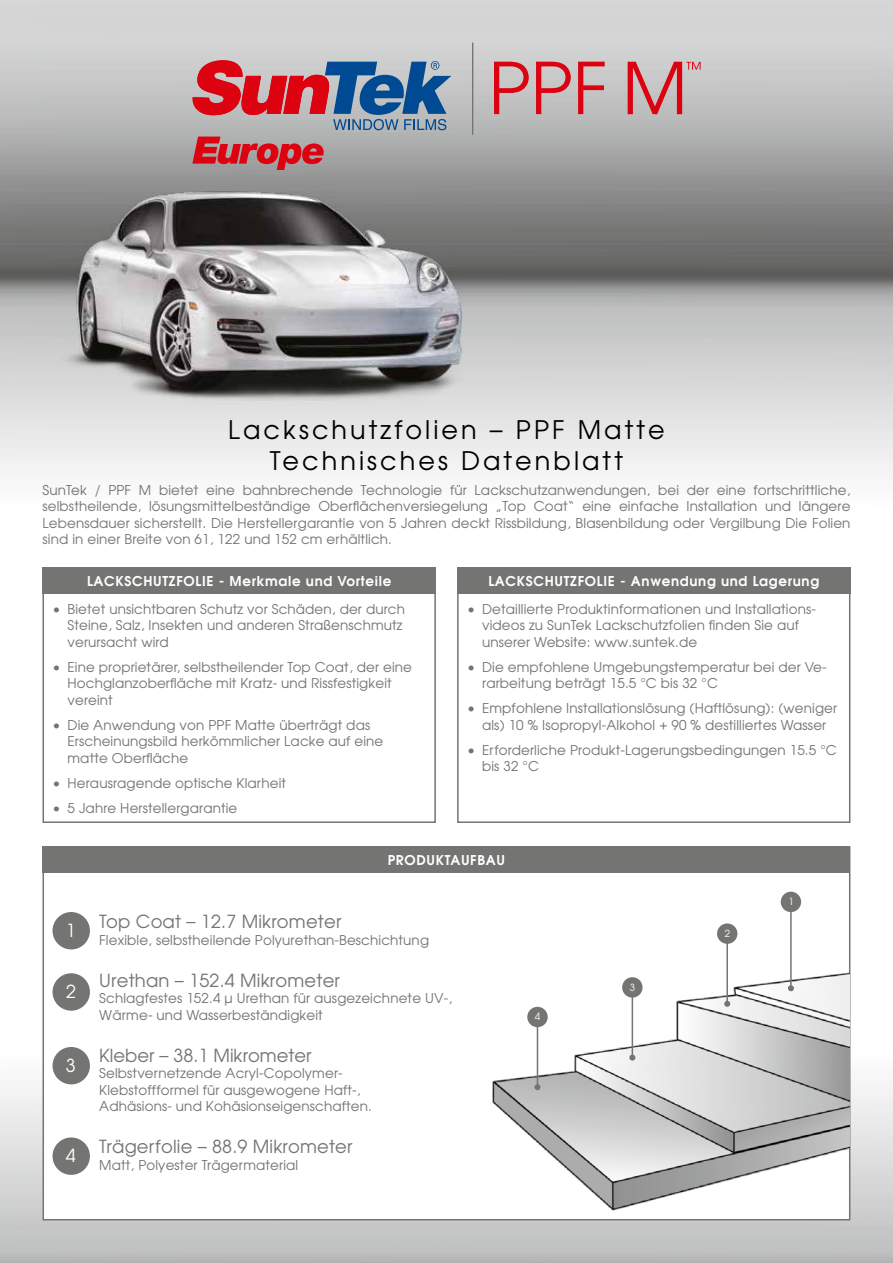
<style>
.page{position:relative;width:893px;height:1263px;background:#fff}
.page>*{position:absolute;margin:0;border:0;box-sizing:border-box;transform-origin:0 0}
.t1{font:25.5px/30.6px "Avant Garde";letter-spacing:.12em;color:#000;text-align:center}
.t2{font:18px "Avant Garde";letter-spacing:.01em;color:#747473}
.t3{font:18px "Avant Garde";color:#fff}
.t4{font:13.5px/16.5px "Avant Garde";letter-spacing:.01em;color:#747473}
.t5{font:600 13.5px "Avant Garde";letter-spacing:.05em;color:#fff}
.t6{font:9.75px "Avant Garde";color:#fff}
</style>
<div class="page">
<img style="left:0;top:0;width:893px;height:473px">
<img style="left:0;top:1020px;width:893px;height:243px">
<img style="left:40px;top:0;width:463px;height:425px">
<div style="left:43px;top:567px;width:393px;height:256px;border:2px solid #747473"></div>
<div style="left:43px;top:567px;width:393px;height:27px;background:#747473"></div>
<div style="left:457px;top:567px;width:393px;height:256px;border:2px solid #747473"></div>
<div style="left:457px;top:567px;width:393px;height:27px;background:#747473"></div>
<div style="left:43px;top:847px;width:807px;height:373px;background:#fff"></div>
<img style="left:492px;top:891px;width:357px;height:320px">
<div style="left:43px;top:846px;width:807px;height:27px;background:#747473"></div>
<div style="left:53px;top:912px;width:37px;height:37px;background:#747473;border-radius:50%"></div>
<div style="left:53px;top:973px;width:37px;height:38px;background:#747473;border-radius:50%"></div>
<div style="left:53px;top:1047px;width:37px;height:37px;background:#747473;border-radius:50%"></div>
<div style="left:53px;top:1137px;width:37px;height:38px;background:#747473;border-radius:50%"></div>
<hr style="left:790px;top:897px;width:2px;height:91px;background:#747473">
<svg style="left:788px;top:985px;width:6px;height:6px"></svg>
<div style="left:781px;top:892px;width:20px;height:20px;background:#747473;border-radius:50%"></div>
<hr style="left:726px;top:934px;width:2px;height:70px;background:#747473">
<svg style="left:724px;top:1001px;width:6px;height:6px"></svg>
<div style="left:717px;top:923px;width:20px;height:21px;background:#747473;border-radius:50%"></div>
<hr style="left:632px;top:987px;width:1px;height:70px;background:#747473">
<svg style="left:629px;top:1054px;width:6px;height:6px"></svg>
<div style="left:622px;top:977px;width:21px;height:20px;background:#747473;border-radius:50%"></div>
<hr style="left:537px;top:1017px;width:1px;height:70px;background:#747473">
<svg style="left:534px;top:1084px;width:6px;height:6px"></svg>
<div style="left:527px;top:1007px;width:21px;height:20px;background:#747473;border-radius:50%"></div>
<hr style="left:472px;top:43px;width:1px;height:92px;background:#747473">
<svg style="left:192px;top:137px;width:132px;height:33px;background:#be5960"></svg>
<svg style="left:191px;top:60px;width:260px;height:70px;background:#98768c"></svg>
<svg style="left:628px;top:62px;width:73px;height:52px;background:#cb8c91"></svg>
<svg style="left:494px;top:62px;width:35px;height:52px;background:#cb8388"></svg>
<svg style="left:536px;top:62px;width:35px;height:52px;background:#cb8388"></svg>
<svg style="left:578px;top:62px;width:27px;height:52px"></svg>
<h1 class="t1" style="left:228px;top:414px;width:438px">Lackschutzfolien – PPF Matte<br>Technisches Datenblatt</h1>
<p class="t4" style="left:43px;top:481px;width:809px;text-align:justify">SunTek / PPF M bietet eine bahnbrechende Technologie für Lackschutzanwendungen, bei der eine fortschrittliche, selbstheilende, lösungsmittelbeständige Oberflächenversiegelung „Top Coat“ eine einfache Installation und längere Lebensdauer sicherstellt. Die Herstellergarantie von 5 Jahren deckt Rissbildung, Blasenbildung oder Vergilbung Die Folien sind in einer Breite von 61, 122 und 152 cm erhältlich.</p>
<p class="t5" style="left:87px;top:572px;width:306px">LACKSCHUTZFOLIE - Merkmale und Vorteile</p>
<p class="t4" style="left:68px;top:600px;width:339px;text-indent:-15px">• Bietet unsichtbaren Schutz vor Schäden, der durch<br>Steine, Salz, Insekten und anderen Straßenschmutz verursacht wird</p>
<p class="t4" style="left:68px;top:658px;width:346px;text-indent:-15px">• Eine proprietärer, selbstheilender Top Coat, der eine<br>Hochglanzoberfläche mit Kratz- und Rissfestigkeit vereint</p>
<p class="t4" style="left:68px;top:716px;width:317px;text-indent:-15px">• Die Anwendung von PPF Matte überträgt das<br>Erscheinungsbild herkömmlicher Lacke auf eine matte Oberfläche</p>
<p class="t4" style="left:53px;top:774px;width:235px">• Herausragende optische Klarheit</p>
<p class="t4" style="left:53px;top:799px;width:186px">• 5 Jahre Herstellergarantie</p>
<p class="t5" style="left:488px;top:572px;width:332px">LACKSCHUTZFOLIE - Anwendung und Lagerung</p>
<p class="t4" style="left:482px;top:600px;width:335px;text-indent:-15px">• Detaillierte Produktinformationen und Installations&shy;videos zu SunTek Lackschutzfolien finden Sie auf unserer Website: www.suntek.de</p>
<p class="t4" style="left:482px;top:658px;width:346px;text-indent:-15px">• Die empfohlene Umgebungstemperatur bei der Ve&shy;rarbeitung beträgt 15.5 °C bis 32 °C</p>
<p class="t4" style="left:467px;top:700px;width:372px;text-align:center">• Empfohlene Installationslösung (Haftlösung): (weniger als) 10 % Isopropyl-Alkohol + 90 % destilliertes Wasser</p>
<p class="t4" style="left:482px;top:741px;width:356px;text-indent:-15px">• Erforderliche Produkt-Lagerungsbedingungen 15.5 °C bis 32 °C</p>
<h2 class="t3" style="left:66px;top:919px;width:11px">1</h2>
<h2 class="t3" style="left:66px;top:980px;width:11px">2</h2>
<h2 class="t3" style="left:66px;top:1054px;width:11px">3</h2>
<h2 class="t3" style="left:66px;top:1144px;width:11px">4</h2>
<p class="t5" style="left:388px;top:851px;width:119px">PRODUKTAUFBAU</p>
<h2 class="t2" style="left:99px;top:911px;width:244px">Top Coat – 12.7 Mikrometer</h2>
<p class="t4" style="left:99px;top:931px;width:331px">Flexible, selbstheilende Polyurethan-Beschichtung</p>
<h2 class="t2" style="left:99px;top:969px;width:242px">Urethan – 152.4 Mikrometer</h2>
<p class="t4" style="left:99px;top:990px;width:354px">Schlagfestes 152.4 µ Urethan für ausgezeichnete UV-,<br>Wärme- und Wasserbeständigkeit</p>
<h2 class="t2" style="left:99px;top:1044px;width:214px">Kleber – 38.1 Mikrometer</h2>
<p class="t4" style="left:99px;top:1065px;width:274px">Selbstvernetzende Acryl-Copolymer-<br>Klebstoffformel für ausgewogene Haft-,<br>Adhäsions- und Kohäsionseigenschaften.</p>
<h2 class="t2" style="left:99px;top:1136px;width:255px">Trägerfolie – 88.9 Mikrometer</h2>
<p class="t4" style="left:99px;top:1156px;width:200px">Matt, Polyester Trägermaterial</p>
<p class="t6" style="left:535px;top:1011px;width:7px">4</p>
<p class="t6" style="left:630px;top:981px;width:7px">3</p>
<p class="t6" style="left:725px;top:927px;width:7px">2</p>
<p class="t6" style="left:788px;top:895px;width:7px">1</p>
</div>
